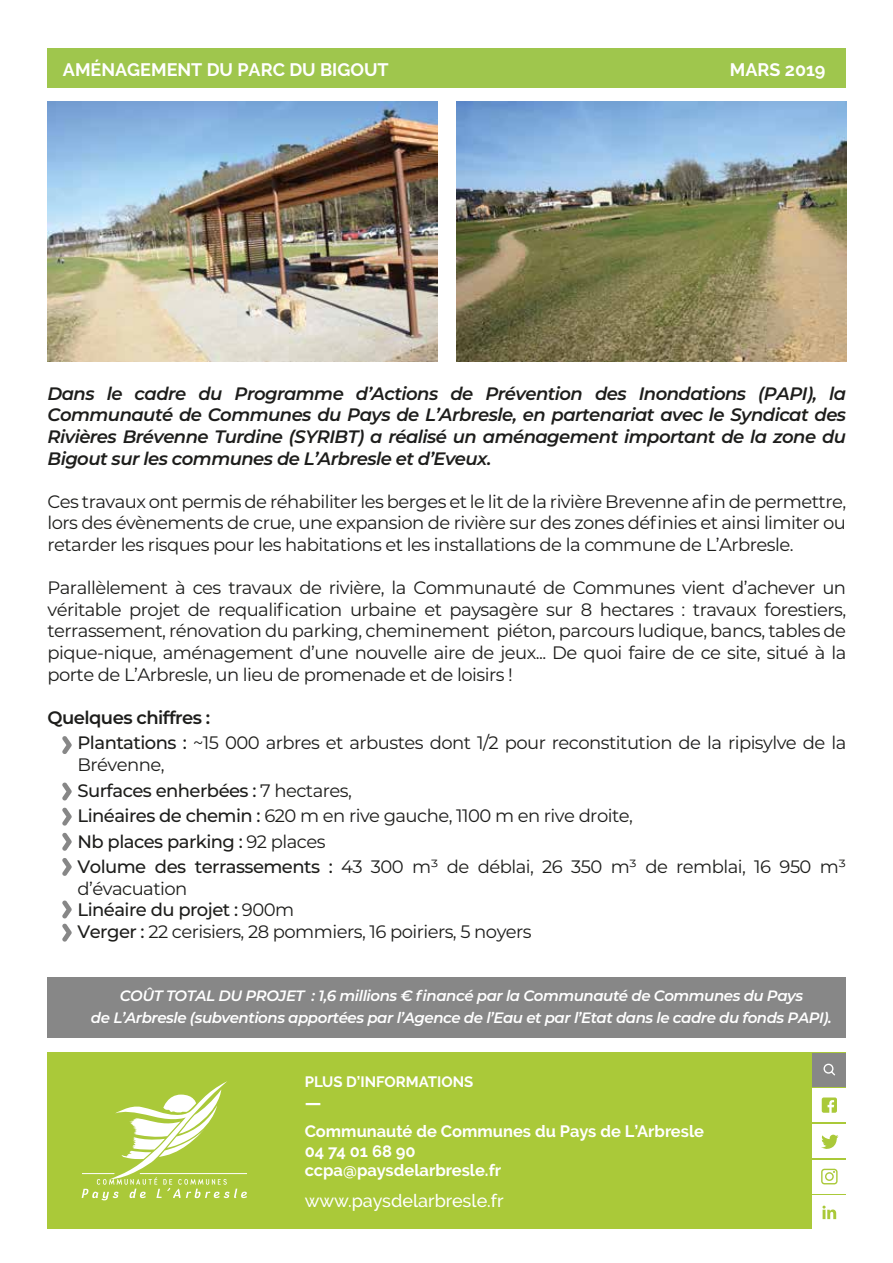
<style>
.page{position:relative;width:893px;height:1263px;background:#fff}
.page>*{position:absolute;margin:0;border:0;box-sizing:border-box;transform-origin:0 0}
.t1{font:18px/21.6px "Montserrat";letter-spacing:-.03em;color:#1d1d1b}
.t2{font:italic 600 18px/21.6px "Montserrat";letter-spacing:-.03em;color:#1d1d1b;text-align:justify}
.t3{font:700 18px "Raleway";color:#fff}
.t4{font:500 18px "Raleway";color:#fff}
.t5{font:700 16.5px/19.8px "Raleway";color:#fff}
.t6{font:italic 600 15px/22.5px "Montserrat";letter-spacing:-.03em;color:#fff;text-align:center}
.t7{font:700 15px "Raleway";color:#fff}
.s1{font-weight:600}
.s2{font-weight:500}
</style>
<div class="page">
<div style="left:48px;top:49px;width:798px;height:39px;background:#9fc64d"></div>
<svg style="left:62px;top:736px;width:10px;height:18px"></svg>
<svg style="left:62px;top:782px;width:10px;height:18px"></svg>
<svg style="left:62px;top:808px;width:10px;height:18px"></svg>
<svg style="left:62px;top:833px;width:10px;height:18px"></svg>
<svg style="left:62px;top:858px;width:10px;height:18px"></svg>
<svg style="left:62px;top:900px;width:10px;height:18px"></svg>
<svg style="left:62px;top:924px;width:10px;height:18px"></svg>
<img style="left:48px;top:102px;width:390px;height:260px">
<img style="left:456px;top:102px;width:390px;height:260px">
<div style="left:48px;top:1053px;width:798px;height:176px;background:#aac939"></div>
<div style="left:812px;top:1088px;width:34px;height:34px;background:#fff"></div>
<div style="left:812px;top:1124px;width:34px;height:33px;background:#fff"></div>
<div style="left:812px;top:1160px;width:34px;height:33px;background:#fff"></div>
<div style="left:812px;top:1195px;width:34px;height:34px;background:#fff"></div>
<svg style="left:822px;top:1097px;width:15px;height:16px"></svg>
<svg style="left:821px;top:1135px;width:18px;height:14px"></svg>
<svg style="left:822px;top:1205px;width:14px;height:14px"></svg>
<svg style="left:821px;top:1169px;width:17px;height:15px"></svg>
<div style="left:812px;top:1053px;width:34px;height:33px;background:#878787"></div>
<div style="left:823px;top:1064px;width:10px;height:10px;border:1px solid #fff;border-radius:50%"></div>
<svg style="left:830px;top:1070px;width:5px;height:6px"></svg>
<svg style="left:82px;top:1081px;width:165px;height:119px"></svg>
<div style="left:47px;top:977px;width:799px;height:61px;background:#878787"></div>
<p class="t3" style="left:63px;top:60px;width:327px">AMÉNAGEMENT DU PARC DU BIGOUT</p>
<p class="t3" style="left:730px;top:60px;width:97px">MARS 2019</p>
<p class="t2" style="left:48px;top:382px;width:800px">Dans le cadre du Programme d’Actions de Prévention des Inondations (PAPI), la Communauté de Communes du Pays de L’Arbresle, en partenariat avec le Syndicat des Rivières Brévenne Turdine (SYRIBT) a réalisé un aménagement important de la zone du Bigout sur les communes de L’Arbresle et d’Eveux.</p>
<p class="t1" style="left:48px;top:490px;width:800px;text-align:justify">Ces travaux ont permis de réhabiliter les berges et le lit de la rivière Brevenne afin de permettre, lors des évènements de crue, une expansion de rivière sur des zones définies et ainsi limiter ou retarder les risques pour les habitations et les installations de la commune de L’Arbresle.</p>
<p class="t1" style="left:48px;top:576px;width:800px;text-align:justify">Parallèlement à ces travaux de rivière, la Communauté de Communes vient d’achever un véritable projet de requalification urbaine et paysagère sur 8 hectares : travaux forestiers, terrassement, rénovation du parking, cheminement piéton, parcours ludique, bancs, tables de pique-nique, aménagement d’une nouvelle aire de jeux... De quoi faire de ce site, situé à la porte de L’Arbresle, un lieu de promenade et de loisirs !</p>
<p class="t1" style="left:78px;top:704px;width:770px;line-height:25.5px;text-indent:-30px"><span class="s1">Quelques chiffres :<br></span><span class="s2">Plantations :</span> ~15 000 arbres et arbustes dont 1/2 pour reconstitution de la ripisylve de la</p>
<p class="t1" style="left:78px;top:751px;width:770px;line-height:25.5px">Brévenne,<br><span class="s2">Surfaces enherbées :</span> 7 hectares,<br><span class="s2">Linéaires de chemin :</span> 620 m en rive gauche, 1100 m en rive droite,<br><span class="s2">Nb places parking :</span> 92 places<br><span class="s2">Volume des terrassements :</span> 43 300 m³ de déblai, 26 350 m³ de remblai, 16 950 m³</p>
<p class="t1" style="left:78px;top:877px;width:456px">d’évacuation<br><span class="s2">Linéaire du projet :</span> 900m<br><span class="s2">Verger :</span> 22 cerisiers, 28 pommiers, 16 poiriers, 5 noyers</p>
<p class="t6" style="left:91px;top:983px;width:742px">COÛT TOTAL DU PROJET : 1,6 millions € financé par la Communauté de Communes du Pays<br>de L’Arbresle (subventions apportées par l’Agence de l’Eau et par l’Etat dans le cadre du fonds PAPI).</p>
<p class="t7" style="left:305px;top:1073px;width:170px">PLUS D’INFORMATIONS</p>
<p class="t3" style="left:305px;top:1092px;width:18px">—</p>
<p class="t5" style="left:305px;top:1121px;width:401px">Communauté de Communes du Pays de L’Arbresle<br>04 74 01 68 90<br>ccpa@paysdelarbresle.fr</p>
<p class="t4" style="left:305px;top:1190px;width:200px">www.paysdelarbresle.fr</p>
</div>
